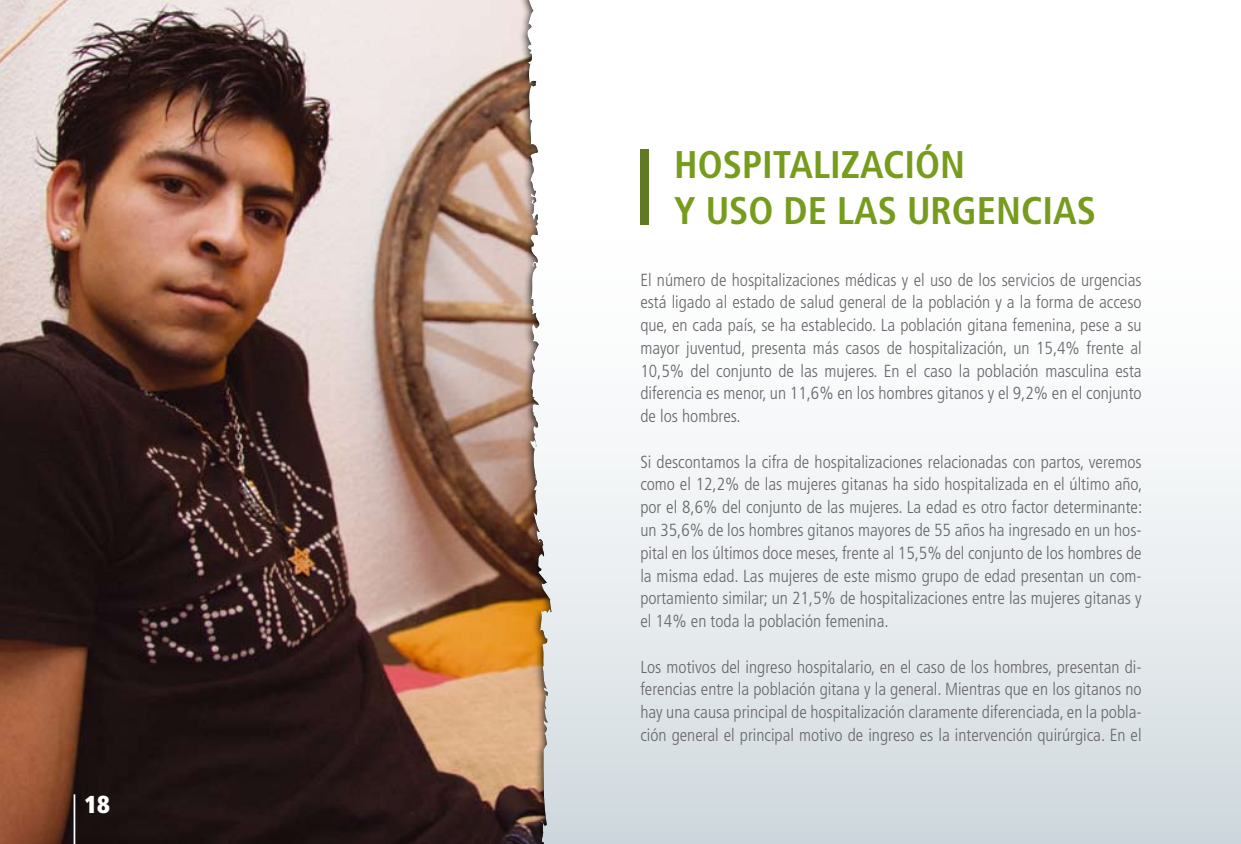
<style>
.page{position:relative;width:1241px;height:844px;background:#fff}
.page>*{position:absolute;margin:0;border:0;box-sizing:border-box;transform-origin:0 0}
.t1{font:700 condensed 38.5px "Frutiger";color:#779c1d}
.t2{font:900 condensed 24.5px "Frutiger";color:#fff}
.t3{font:300 condensed 17.5px/22.8px "Frutiger";color:#68676c;text-align:justify}
</style>
<div class="page">
<div style="left:0;top:240px;width:1240px;height:603px;background:linear-gradient(to bottom,#fff,#d2dbdf)"></div>
<div style="left:0;top:0;width:552px;height:843px;background:#000;opacity:.75"></div>
<hr style="left:74px;top:794px;width:1px;height:49px;background:#fff">
<div style="left:640px;top:149px;width:9px;height:75px;background:#617825"></div>
<h2 class="t2" style="left:84px;top:788px;width:27px">18</h2>
<h1 class="t1" style="left:674px;top:142px;width:42px">HOSPITALI</h1>
<h1 class="t1" style="left:840px;top:142px;width:41px">ZACIÓN</h1>
<h1 class="t1" style="left:674px;top:188px;width:54px">Y USO</h1>
<h1 class="t1" style="left:783px;top:188px;width:73px">DE LAS</h1>
<h1 class="t1" style="left:906px;top:188px;width:22px">URGENCIAS</h1>
<p class="t3" style="left:640px;top:268px;width:503px">El número de hospitalizaciones médicas y el uso de los servicios de urgencias está ligado al estado de salud general de la población y a la forma de acceso que, en cada país, se ha establecido. La población gitana femenina, pese a su mayor juventud, presenta más casos de hospitalización, un 15,4% frente al 10,5% del conjunto de las mujeres. En el caso la población masculina esta diferencia es menor, un 11,6% en los hombres gitanos y el 9,2% en el conjunto de los hombres.</p>
<p class="t3" style="left:640px;top:450px;width:503px">Si descontamos la cifra de hospitalizaciones relacionadas con partos, veremos como el 12,2% de las mujeres gitanas ha sido hospitalizada en el último año, por el 8,6% del conjunto de las mujeres. La edad es otro factor determinante: un 35,6% de los hombres gitanos mayores de 55 años ha ingresado en un hos&shy;pital en los últimos doce meses, frente al 15,5% del conjunto de los hombres de la misma edad. Las mujeres de este mismo grupo de edad presentan un com&shy;portamiento similar; un 21,5% de hospitalizaciones entre las mujeres gitanas y el 14% en toda la población femenina.</p>
<p class="t3" style="left:640px;top:655px;width:503px">Los motivos del ingreso hospitalario, en el caso de los hombres, presentan di&shy;ferencias entre la población gitana y la general. Mientras que en los gitanos no hay una causa principal de hospitalización claramente diferenciada, en la pobla&shy;ción general el principal motivo de ingreso es la intervención quirúrgica. En el</p>
</div>
